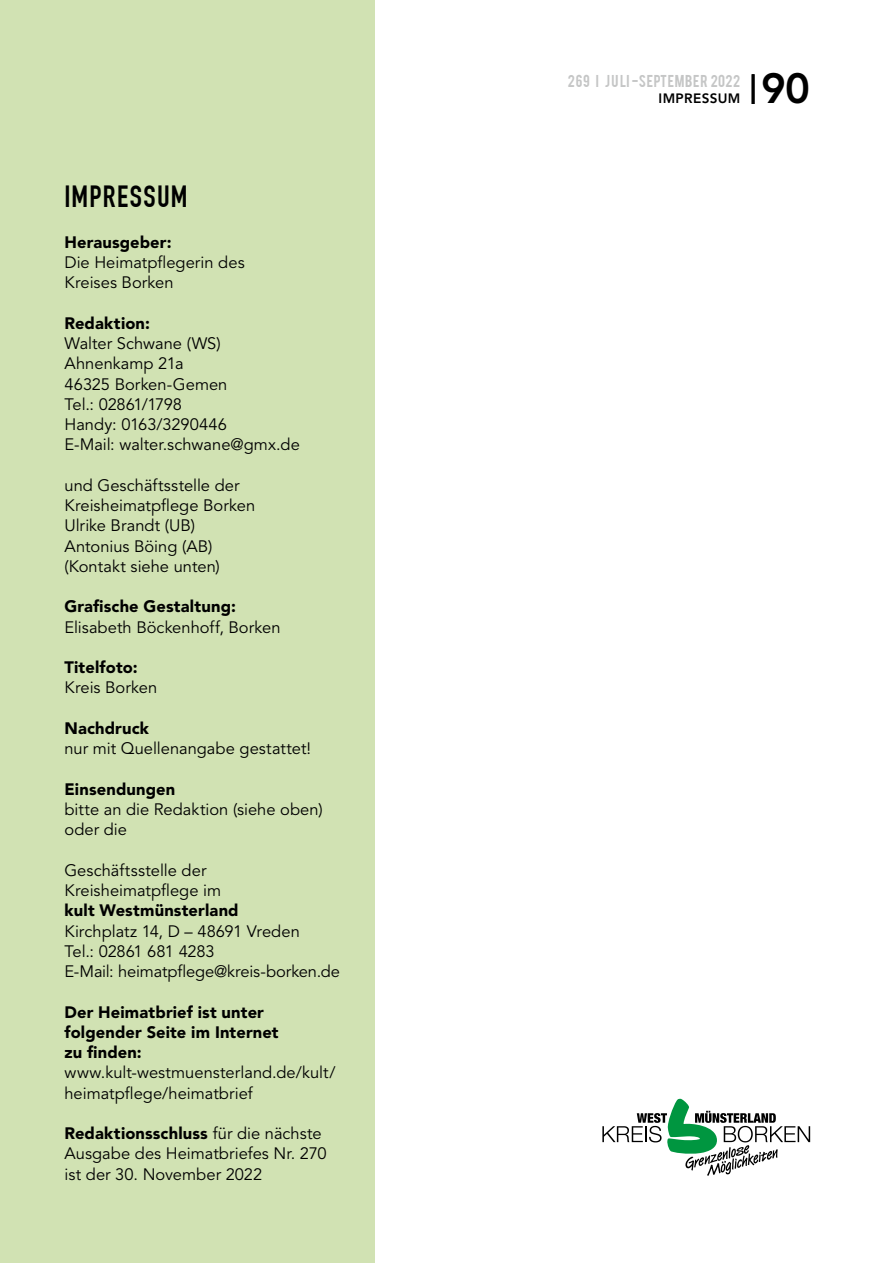
<style>
.page{position:relative;width:893px;height:1263px;background:#fff}
.page>*{position:absolute;margin:0;border:0;box-sizing:border-box;transform-origin:0 0}
.t1{font:800 42px "Avenir";color:#000}
.t2{font:700 30px "DIN Condensed";letter-spacing:.04em;color:#000}
.t3{font:16.5px/20.2px "Avenir";color:#000}
.t4{font:900 16.5px/20.2px "Avenir";letter-spacing:.01em;color:#000}
.t5{font:13.5px "Bebas";letter-spacing:.055em;color:#c5c6c6}
.t6{font:800 13.5px "Avenir";letter-spacing:.03em;color:#000}
.s1{font-weight:900}
.s2{font-weight:300}
</style>
<div class="page">
<div style="left:0;top:0;width:374px;height:1263px;background:#d1e2b3"></div>
<svg style="left:602px;top:1098px;width:208px;height:78px"></svg>
<h2 class="t2" style="left:64px;top:179px;width:125px">IMPRESSUM</h2>
<p class="t4" style="left:64px;top:232px;width:109px">Herausgeber:</p>
<p class="t3" style="left:64px;top:253px;width:182px">Die Heimatpflegerin des<br>Kreises Borken</p>
<p class="t4" style="left:64px;top:313px;width:87px">Redaktion:</p>
<p class="t3" style="left:64px;top:334px;width:237px">Walter Schwane (WS)<br>Ahnenkamp 21a<br>46325 Borken-Gemen<br>Tel.: 02861/1798<br>Handy: 0163/3290446<br>E-Mail: walter.schwane@gmx.de</p>
<p class="t3" style="left:64px;top:476px;width:192px">und Geschäftsstelle der<br>Kreisheimatpflege Borken<br>Ulrike Brandt (UB)<br>Antonius Böing (AB) (Kontakt siehe unten)</p>
<p class="t4" style="left:64px;top:596px;width:173px">Grafische Gestaltung:</p>
<p class="t3" style="left:64px;top:617px;width:218px">Elisabeth Böckenhoff, Borken</p>
<p class="t4" style="left:64px;top:657px;width:75px">Titelfoto:</p>
<p class="t3" style="left:64px;top:678px;width:94px">Kreis Borken</p>
<p class="t4" style="left:64px;top:718px;width:86px">Nachdruck</p>
<p class="t3" style="left:64px;top:739px;width:248px">nur mit Quellenangabe gestattet!</p>
<p class="t4" style="left:64px;top:779px;width:112px">Einsendungen</p>
<p class="t3" style="left:64px;top:800px;width:260px">bitte an die Redaktion (siehe oben) oder die</p>
<p class="t3" style="left:64px;top:860px;width:158px">Geschäftsstelle der<br>Kreisheimatpflege im</p>
<p class="t4" style="left:64px;top:900px;width:176px">kult Westmünsterland</p>
<p class="t3" style="left:64px;top:921px;width:277px">Kirchplatz 14, D – 48691 Vreden<br>Tel.: 02861 681 4283<br>E-Mail: heimatpflege@kreis-borken.de</p>
<p class="t4" style="left:64px;top:1001px;width:216px">Der Heimatbrief ist unter folgender Seite im Internet zu finden:</p>
<p class="t3" style="left:64px;top:1063px;width:272px">www.kult-westmuensterland.de/kult/ heimatpflege/heimatbrief</p>
<p class="t3" style="left:64px;top:1124px;width:264px"><span class="s1">Redaktionsschluss</span> für die nächste<br>Ausgabe des Heimatbriefes Nr. 270 ist der 30. November 2022</p>
<p class="t5" style="left:568px;top:71px;width:174px">269 I JULI -SEPTEMBER 2022</p>
<p class="t6" style="left:659px;top:91px;width:83px">IMPRESSUM</p>
<h1 class="t1" style="left:748px;top:64px;width:64px"><span class="s2">I</span>90</h1>
</div>
